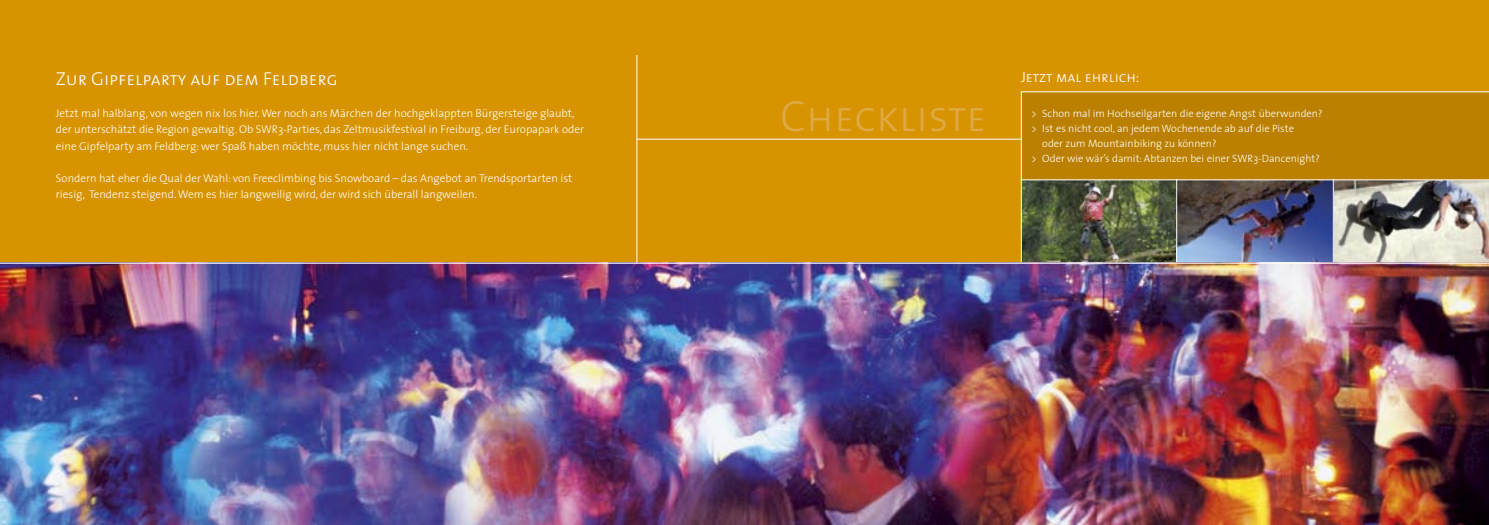
<style>
.page{position:relative;width:1489px;height:525px;background:#fff}
.page>*{position:absolute;margin:0;border:0;box-sizing:border-box;transform-origin:0 0}
.t1{font:43.75px "The Sans Light Caps";color:#dfa945}
.t2{font:18.75px "The Sans Light Caps";color:#fff}
.t3{font:15px "The Sans Light Caps";color:#fff}
.t4{font:300 11.25px/16.2px "The Sans";color:#fff}
.t5{font:300 10.62px/15px "The Sans";color:#fff}
</style>
<div class="page">
<div style="left:0;top:0;width:1488px;height:524px;background:#d89400"></div>
<img style="left:1021px;top:180px;width:467px;height:82px">
<hr style="left:1020px;top:179px;width:1px;height:84px;background:#fff">
<img style="left:1177px;top:180px;width:155px;height:82px">
<hr style="left:1176px;top:179px;width:1px;height:84px;background:#fff">
<hr style="left:1332px;top:179px;width:1px;height:84px;background:#fff">
<img style="left:0;top:263px;width:1488px;height:261px">
<hr style="left:0;top:262px;width:1488px;height:1px;background:#fff">
<hr style="left:636px;top:139px;width:385px;height:1px;background:#fff">
<hr style="left:636px;top:55px;width:1px;height:207px;background:#fff">
<div style="left:1020px;top:91px;width:468px;height:89px;background:#bb8000"></div>
<p class="t2" style="left:56px;top:63px;width:283px">Zur Gipfelparty auf dem Feldberg</p>
<p class="t4" style="left:56px;top:105px;width:529px">Jetzt mal halblang, von wegen nix los hier. Wer noch ans Märchen der hochgeklappten Bürgersteige glaubt, der unterschätzt die Region gewaltig. Ob SWR3-Parties, das Zeltmusikfestival in Freiburg, der Europapark oder eine Gipfelparty am Feldberg: wer Spaß haben möchte, muss hier nicht lange suchen.</p>
<p class="t4" style="left:56px;top:170px;width:518px">Sondern hat eher die Qual der Wahl: von Freeclimbing bis Snowboard – das Angebot an Trendsportarten ist riesig, Tendenz steigend. Wem es hier langweilig wird, der wird sich überall langweilen.</p>
<p class="t3" style="left:1020px;top:64px;width:120px">Jetzt mal ehrlich:</p>
<p class="t1" style="left:780px;top:79px;width:208px">Checkliste</p>
<p class="t5" style="left:1031px;top:105px;width:292px">&gt; Schon mal im Hochseilgarten die eigene Angst überwunden?</p>
<p class="t5" style="left:1042px;top:120px;width:253px;text-indent:-11px">&gt; Ist es nicht cool, an jedem Wochenende ab auf die Piste oder zum Mountainbiking zu können?</p>
<p class="t5" style="left:1031px;top:150px;width:290px">&gt; Oder wie wär’s damit: Abtanzen bei einer SWR3-Dancenight?</p>
</div>
